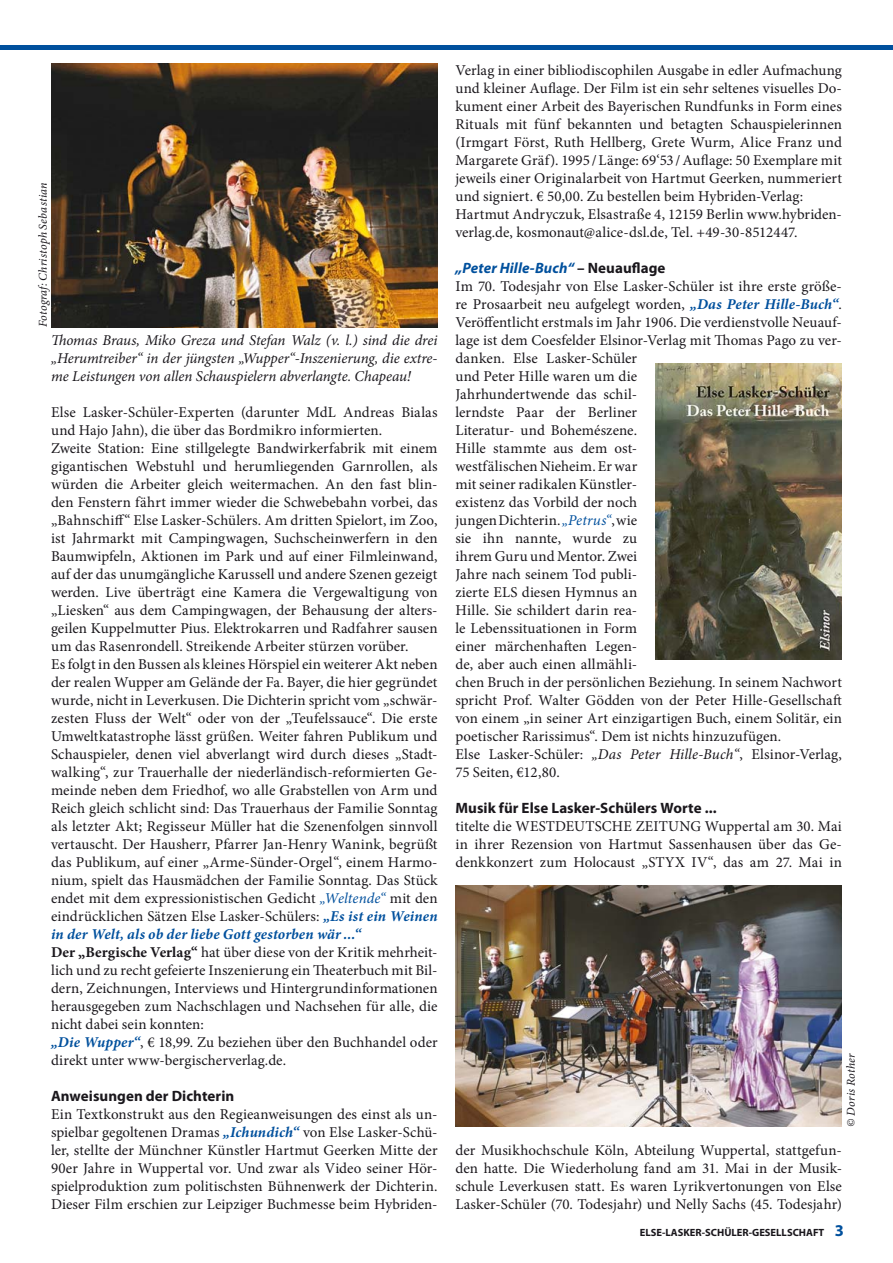
<style>
.page{position:relative;width:893px;height:1263px;background:#fff}
.page>*{position:absolute;margin:0;border:0;box-sizing:border-box;transform-origin:0 0}
.t1{font:15px/18px "Minion Pro";letter-spacing:.005em;color:#1a171c}
.t2{font:italic 15px/18px "Minion Pro";letter-spacing:-.005em;color:#1a171c;text-align:justify}
.t3{font:700 15px "Myriad Pro";color:#1a171c}
.t4{font:italic 700 15px "Myriad Pro";letter-spacing:.01em;color:#00509d}
.t5{font:italic 12px "Minion Pro";letter-spacing:.015em;color:#1a171c}
.t6{font:700 10.5px "Myriad Pro";color:#1a171c}
.s1{font-style:italic;color:#00509d}
.s2{font-weight:700;font-style:italic;color:#00509d}
.s3{font-weight:700}
.s4{font-style:normal;color:#1a171c}
.s5{font-style:italic}
.s6{font-size:16.5px;color:#00509d}
</style>
<div class="page">
<div style="left:0;top:45px;width:893px;height:5px;background:#00509d"></div>
<img style="left:51px;top:64px;width:387px;height:263px">
<img style="left:455px;top:885px;width:387px;height:241px">
<img style="left:655px;top:363px;width:187px;height:296px">
<p class="t5" style="left:38px;top:327px;width:146px;rotate:-90deg">Fotograf: Christoph Sebastian</p>
<p class="t2" style="left:51px;top:332px;width:388px">Thomas Braus, Miko Greza und Stefan Walz (v. l.) sind die drei „Herumtreiber“ in der jüngsten „Wupper“-Inszenierung, die extre&shy;me Leistungen von allen Schauspielern abverlangte. Chapeau!</p>
<p class="t1" style="left:51px;top:404px;width:388px">Else Lasker-Schüler-Experten (darunter MdL Andreas Bialas und Hajo Jahn), die über das Bordmikro informierten.<br>Zweite Station: Eine stillgelegte Bandwirkerfabrik mit einem gigantischen Webstuhl und herumliegenden Garnrollen, als würden die Arbeiter gleich weitermachen. An den fast blin&shy;den Fenstern fährt immer wieder die Schwebebahn vorbei, das „Bahnschiff“ Else Lasker-Schülers. Am dritten Spielort, im Zoo, ist Jahrmarkt mit Campingwagen, Suchscheinwerfern in den Baumwipfeln, Aktionen im Park und auf einer Filmleinwand, auf der das unumgängliche Karussell und andere Szenen gezeigt werden. Live überträgt eine Kamera die Vergewaltigung von „Liesken“ aus dem Campingwagen, der Behausung der alters&shy;geilen Kuppelmutter Pius. Elektrokarren und Radfahrer sausen um das Rasenrondell. Streikende Arbeiter stürzen vorüber.<br>Es folgt in den Bussen als kleines Hörspiel ein weiterer Akt neben der realen Wupper am Gelände der Fa. Bayer, die hier gegründet wurde, nicht in Leverkusen. Die Dichterin spricht vom „schwär&shy;zesten Fluss der Welt“ oder von der „Teufelssauce“. Die erste Umweltkatastrophe lässt grüßen. Weiter fahren Publikum und Schauspieler, denen viel abverlangt wird durch dieses „Stadt&shy;walking“, zur Trauerhalle der niederländisch-reformierten Ge&shy;meinde neben dem Friedhof, wo alle Grabstellen von Arm und Reich gleich schlicht sind: Das Trauerhaus der Familie Sonntag als letzter Akt; Regisseur Müller hat die Szenenfolgen sinnvoll vertauscht. Der Hausherr, Pfarrer Jan-Henry Wanink, begrüßt das Publikum, auf einer „Arme-Sünder-Orgel“, einem Harmo&shy;nium, spielt das Hausmädchen der Familie Sonntag. Das Stück endet mit dem expressionistischen Gedicht <span class="s1">„Weltende“</span> mit den eindrücklichen Sätzen Else Lasker-Schülers: <span class="s2">„Es ist ein Weinen in der Welt, als ob der liebe Gott gestorben wär ...“<br></span><span class="s3">Der „Bergische Verlag“</span> hat über diese von der Kritik mehrheit&shy;lich und zu recht gefeierte Inszenierung ein Theaterbuch mit Bil&shy;dern, Zeichnungen, Interviews und Hintergrundinformationen herausgegeben zum Nachschlagen und Nachsehen für alle, die nicht dabei sein konnten:<br><span class="s2">„Die Wupper“</span>, € 18,99. Zu beziehen über den Buchhandel oder direkt unter www-bergischerverlag.de.</p>
<p class="t3" style="left:51px;top:1090px;width:185px">Anweisungen der Dichterin</p>
<p class="t1" style="left:51px;top:1106px;width:388px;text-align:justify">Ein Textkonstrukt aus den Regieanweisungen des einst als un&shy;spielbar gegoltenen Dramas <span class="s2">„Ichundich“</span> von Else Lasker-Schü&shy;ler, stellte der Münchner Künstler Hartmut Geerken Mitte der 90er Jahre in Wuppertal vor. Und zwar als Video seiner Hör&shy;spielproduktion zum politischsten Bühnenwerk der Dichterin.<br>Dieser Film erschien zur Leipziger Buchmesse beim Hybriden-</p>
<p class="t1" style="left:455px;top:62px;width:388px">Verlag in einer bibliodiscophilen Ausgabe in edler Aufmachung und kleiner Auflage. Der Film ist ein sehr seltenes visuelles Do&shy;kument einer Arbeit des Bayerischen Rundfunks in Form eines Rituals mit fünf bekannten und betagten Schauspielerinnen (Irmgart Först, Ruth Hellberg, Grete Wurm, Alice Franz und Margarete Gräf). 1995 / Länge: 69‘53 / Auflage: 50 Exemplare mit jeweils einer Originalarbeit von Hartmut Geerken, nummeriert und signiert. € 50,00. Zu bestellen beim Hybriden-Verlag:<br>Hartmut Andryczuk, Elsastraße 4, 12159 Berlin www.hybriden&shy;verlag.de, kosmonaut@alice-dsl.de, Tel. +49-30-8512447.</p>
<p class="t4" style="left:455px;top:262px;width:212px">„Peter Hille-Buch“ <span class="s4">– Neuauflage</span></p>
<p class="t1" style="left:455px;top:278px;width:388px">Im 70. Todesjahr von Else Lasker-Schüler ist ihre erste größe&shy;re Prosaarbeit neu aufgelegt worden, <span class="s2">„Das Peter Hille-Buch“</span>.<br>Veröffentlicht erstmals im Jahr 1906. Die verdienstvolle Neuauf&shy;lage ist dem Coesfelder Elsinor-Verlag mit Thomas Pago zu ver&shy;danken. Else Lasker-Schüler<br>und Peter Hille waren um die<br>Jahrhundertwende das schil-<br>lerndste Paar der Berliner<br>Literatur- und Bohemészene.<br>Hille stammte aus dem ost-<br>westfälischen Nieheim. Er war<br>mit seiner radikalen Künstler-<br>existenz das Vorbild der noch<br>jungen Dichterin. <span class="s1">„Petrus“</span>, wie<br>sie ihn nannte, wurde zu<br>ihrem Guru und Mentor. Zwei<br>Jahre nach seinem Tod publi-<br>zierte ELS diesen Hymnus an<br>Hille. Sie schildert darin rea-<br>le Lebenssituationen in Form<br>einer märchenhaften Legen-<br>de, aber auch einen allmähli-<br>chen Bruch in der persönlichen Beziehung. In seinem Nachwort spricht Prof. Walter Gödden von der Peter Hille-Gesellschaft von einem „in seiner Art einzigartigen Buch, einem Solitär, ein poetischer Rarissimus“. Dem ist nichts hinzuzufügen.<br>Else Lasker-Schüler: <span class="s5">„Das Peter Hille-Buch“</span>, Elsinor-Verlag, 75 Seiten, €12,80.</p>
<p class="t3" style="left:455px;top:802px;width:263px">Musik für Else Lasker-Schülers Worte ...</p>
<p class="t1" style="left:455px;top:818px;width:388px;text-align:justify">titelte die WESTDEUTSCHE ZEITUNG Wuppertal am 30. Mai in ihrer Rezension von Hartmut Sassenhausen über das Ge&shy;denkkonzert zum Holocaust „STYX IV“, das am 27. Mai in</p>
<p class="t5" style="left:846px;top:1126px;width:75px;rotate:-90deg">© Doris Rother</p>
<p class="t1" style="left:455px;top:1142px;width:388px;text-align:justify">der Musikhochschule Köln, Abteilung Wuppertal, stattgefun&shy;den hatte. Die Wiederholung fand am 31. Mai in der Musik&shy;schule Leverkusen statt. Es waren Lyrikvertonungen von Else Lasker-Schüler (70. Todesjahr) und Nelly Sachs (45. Todesjahr)</p>
<p class="t6" style="left:640px;top:1229px;width:206px">ELSE-LASKER-SCHÜLER-GESELLSCHAFT <span class="s6">3</span></p>
</div>
